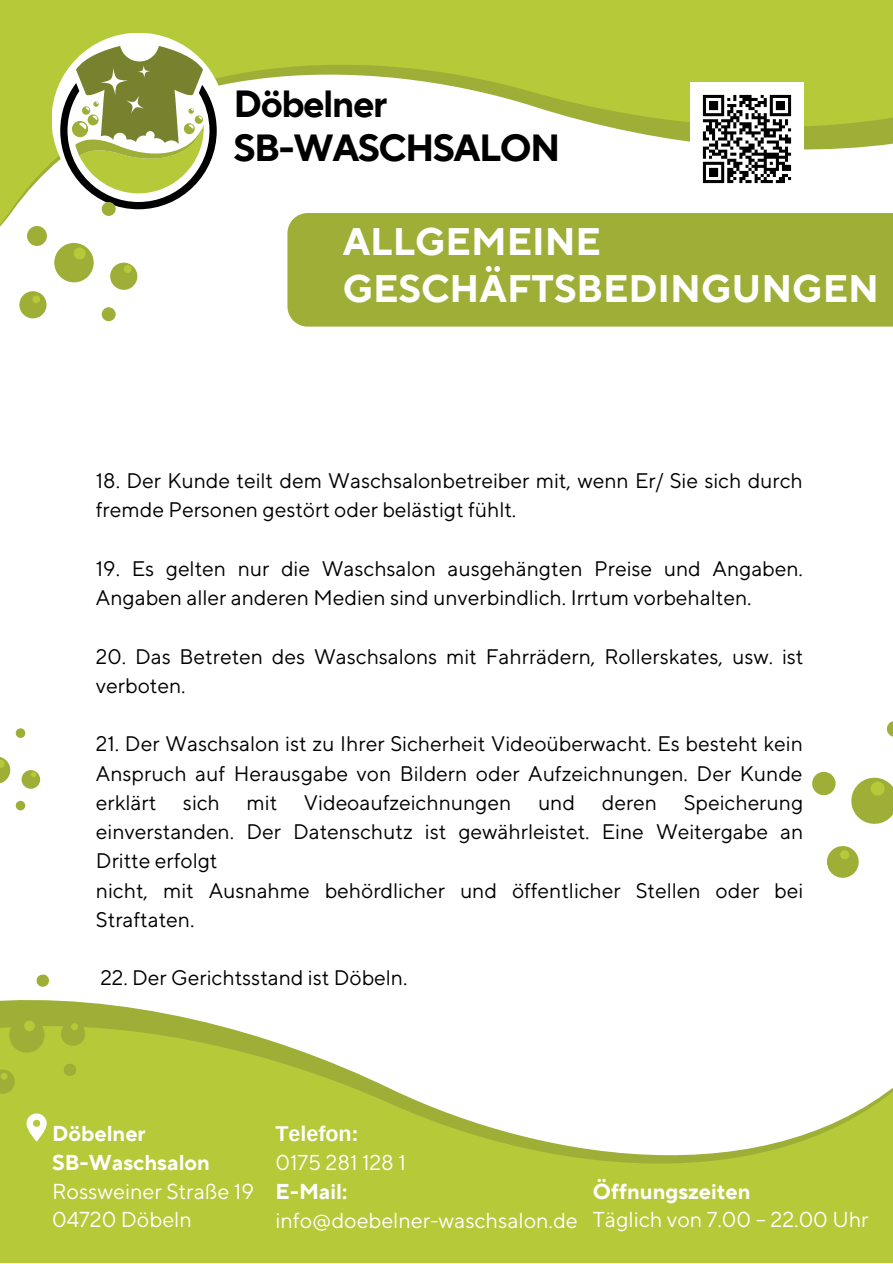
<style>
.page{position:relative;width:893px;height:1264px;background:#fff}
.page>*{position:absolute;margin:0;border:0;box-sizing:border-box;transform-origin:0 0}
.t1{font:700 38.25px/47.2px "TT Norms Pro";color:#fff}
.t2{font:700 37.65px/44.5px "TT Norms Pro";letter-spacing:-.04em;color:#000}
.t3{font:21.45px/28.7px "TT Norms Pro";color:#fff}
.t4{font:700 21.45px/28.7px "TT Norms Pro";color:#fff}
.t5{font:700 21.45px "Arimo";color:#fff}
.t6{font:21px/29.2px "TT Norms Pro";color:#000}
</style>
<div class="page">
<svg style="left:0;top:0;width:892px;height:282px;fill:#b6c939"></svg>
<svg style="left:0;top:1000px;width:892px;height:262px;fill:#b6c939"></svg>
<svg style="left:36px;top:974px;width:13px;height:13px"></svg>
<svg style="left:62px;top:1062px;width:16px;height:15px"></svg>
<svg style="left:5px;top:1013px;width:44px;height:44px"></svg>
<svg style="left:0;top:1066px;width:18px;height:30px"></svg>
<svg style="left:58px;top:1018px;width:30px;height:30px"></svg>
<div style="left:51px;top:33px;width:174px;height:174px;background:#fff;border-radius:50%"></div>
<svg style="left:60px;top:46px;width:157px;height:163px"></svg>
<div style="left:54px;top:243px;width:40px;height:39px;background:#9eae37;border-radius:50%"></div>
<div style="left:19px;top:291px;width:28px;height:27px;background:#9eae37;border-radius:50%"></div>
<div style="left:110px;top:263px;width:27px;height:27px;background:#9eae37;border-radius:50%"></div>
<div style="left:27px;top:226px;width:20px;height:20px;background:#9eae37;border-radius:50%"></div>
<div style="left:102px;top:202px;width:14px;height:14px;background:#9eae37;border-radius:50%"></div>
<div style="left:102px;top:307px;width:14px;height:14px;background:#9eae37;border-radius:50%"></div>
<div style="left:74px;top:247px;width:12px;height:12px;background:#b6c939;border-radius:50%"></div>
<div style="left:32px;top:295px;width:8px;height:8px;background:#b6c939;border-radius:50%"></div>
<div style="left:124px;top:265px;width:7px;height:8px;background:#b6c939;border-radius:50%"></div>
<div style="left:287px;top:213px;width:605px;height:113px;background:#9eae37"></div>
<div style="left:22px;top:770px;width:18px;height:18px;background:#9eae37;border-radius:50%"></div>
<div style="left:16px;top:728px;width:9px;height:10px;background:#9eae37;border-radius:50%"></div>
<div style="left:16px;top:800px;width:9px;height:10px;background:#9eae37;border-radius:50%"></div>
<svg style="left:0;top:757px;width:10px;height:26px"></svg>
<svg style="left:31px;top:771px;width:5px;height:6px"></svg>
<svg style="left:812px;top:771px;width:24px;height:25px"></svg>
<svg style="left:886px;top:721px;width:6px;height:16px"></svg>
<svg style="left:851px;top:777px;width:41px;height:47px"></svg>
<svg style="left:826px;top:846px;width:33px;height:32px"></svg>
<svg style="left:26px;top:1113px;width:21px;height:28px"></svg>
<img style="left:690px;top:82px;width:113px;height:114px">
<h2 class="t2" style="left:233px;top:83px;width:328px">Döbelner<br>SB-WASCHSALON</h2>
<h1 class="t1" style="left:343px;top:219px;width:538px">ALLGEMEINE<br>GESCHÄFTSBEDINGUNGEN</h1>
<p class="t6" style="left:96px;top:467px;width:708px">18. Der Kunde teilt dem Waschsalonbetreiber mit, wenn Er/ Sie sich durch fremde Personen gestört oder belästigt fühlt.</p>
<p class="t6" style="left:96px;top:554px;width:708px">19. Es gelten nur die Waschsalon ausgehängten Preise und Angaben.<br>Angaben aller anderen Medien sind unverbindlich. Irrtum vorbehalten.</p>
<p class="t6" style="left:96px;top:642px;width:709px">20. Das Betreten des Waschsalons mit Fahrrädern, Rollerskates, usw. ist verboten.</p>
<p class="t6" style="left:96px;top:730px;width:708px;text-align:justify">21. Der Waschsalon ist zu Ihrer Sicherheit Videoüberwacht. Es besteht kein Anspruch auf Herausgabe von Bildern oder Aufzeichnungen. Der Kunde erklärt</p>
<p class="t6" style="left:96px;top:788px;width:708px;text-indent:587px">Speicherung einverstanden. Der Datenschutz ist gewährleistet. Eine Weitergabe an Dritte erfolgt<br>nicht, mit Ausnahme behördlicher und öffentlicher Stellen oder bei Straftaten.</p>
<p class="t6" style="left:183px;top:788px;width:38px">sich</p>
<p class="t6" style="left:246px;top:788px;width:32px">mit</p>
<p class="t6" style="left:304px;top:788px;width:209px">Videoaufzeichnungen</p>
<p class="t6" style="left:538px;top:788px;width:39px">und</p>
<p class="t6" style="left:601px;top:788px;width:57px">deren</p>
<p class="t6" style="left:100px;top:964px;width:309px">22. Der Gerichtsstand ist Döbeln.</p>
<p class="t5" style="left:275px;top:1121px;width:85px">Telefon:</p>
<p class="t3" style="left:275px;top:1148px;width:132px">0175 281 128 1</p>
<p class="t4" style="left:275px;top:1177px;width:73px">E-Mail:</p>
<p class="t3" style="left:275px;top:1207px;width:304px">info@doebelner-waschsalon.de</p>
<p class="t4" style="left:52px;top:1120px;width:159px">Döbelner<br>SB-Waschsalon</p>
<p class="t3" style="left:52px;top:1177px;width:203px">Rossweiner Straße 19<br>04720 Döbeln</p>
<p class="t4" style="left:593px;top:1177px;width:159px">Öffnungszeiten</p>
<p class="t3" style="left:593px;top:1206px;width:277px">Täglich von 7.00 – 22.00 Uhr</p>
</div>
